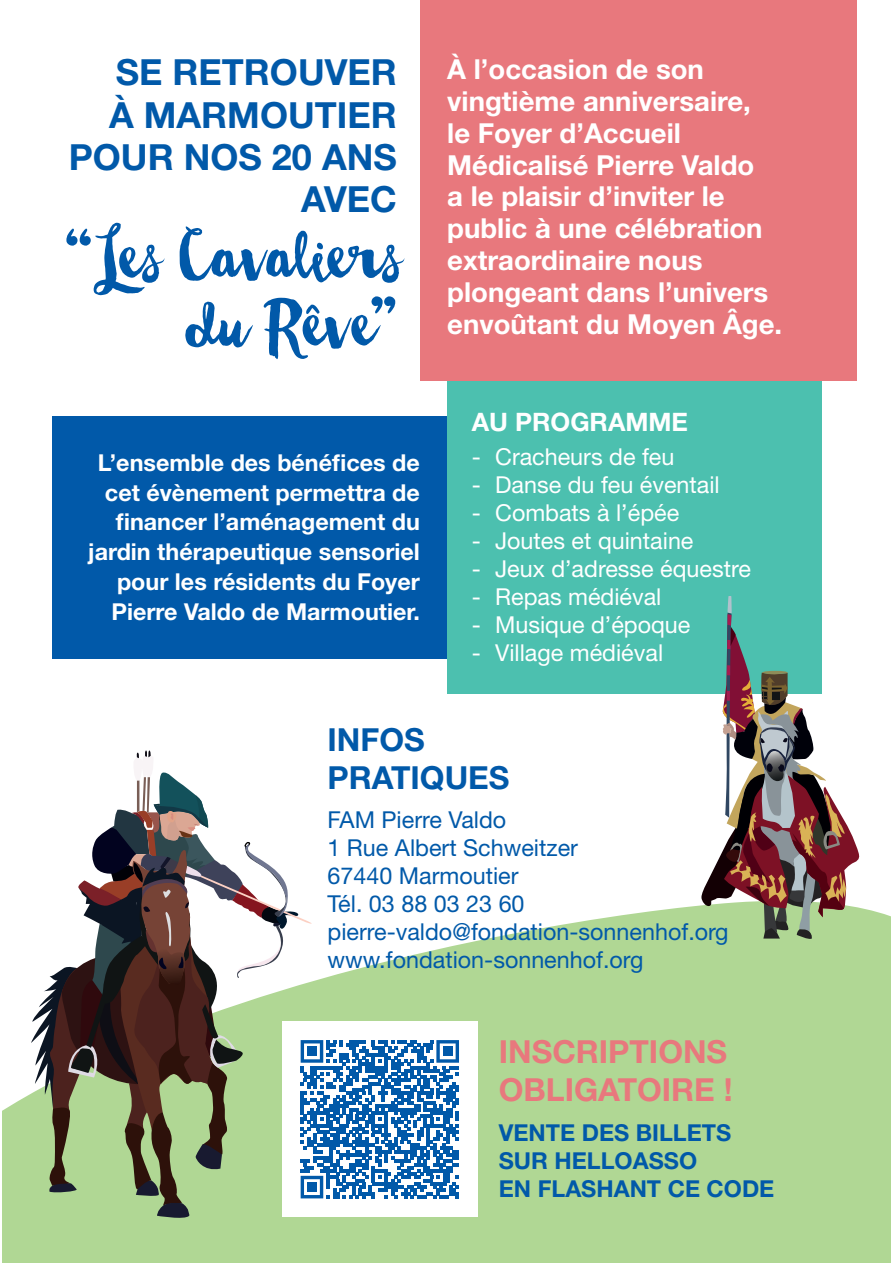
<style>
.page{position:relative;width:893px;height:1263px;background:#fff}
.page>*{position:absolute;margin:0;border:0;box-sizing:border-box;transform-origin:0 0}
.t1{font:78.45px/67.8px "Wanderlust Letters";color:#0159a9;text-align:right}
.t2{font:700 36px/42.5px "Helvetica Neue LT Std";color:#0159a9;text-align:right}
.t3{font:700 31.8px/38.1px "Helvetica Neue LT Std";color:#e8787d}
.t4{font:700 31.8px/38.1px "Helvetica Neue LT Std";color:#0159a9}
.t5{font:700 27.6px/31.8px "Helvetica Neue LT Std";color:#fff}
.t6{font:700 25.5px "Helvetica Neue LT Std";color:#fff}
.t7{font:700 23.25px/29.7px "Helvetica Neue LT Std";color:#fff;text-align:right}
.t8{font:23.25px "Helvetica Neue LT Std";color:#fff}
.t9{font:23.25px/28px "Helvetica Neue LT Std";color:#0159a9}
.t10{font:700 23.25px/28px "Helvetica Neue LT Std";color:#0159a9}
</style>
<div class="page">
<div style="left:2px;top:905px;width:888px;height:358px;background:#b0d794"></div>
<div style="left:53px;top:416px;width:436px;height:242px;background:#0159a9"></div>
<div style="left:447px;top:359px;width:375px;height:335px;background:#4cc0af"></div>
<div style="left:420px;top:0;width:436px;height:380px;background:#e8787d"></div>
<div style="left:282px;top:1022px;width:195px;height:195px;background:#fff"></div>
<svg style="left:31px;top:750px;width:428px;height:470px"></svg>
<div style="left:307px;top:1047px;width:10px;height:9px;background:#0159a9"></div>
<div style="left:443px;top:1047px;width:9px;height:9px;background:#0159a9"></div>
<div style="left:307px;top:1182px;width:10px;height:10px;background:#0159a9"></div>
<svg style="left:701px;top:596px;width:159px;height:344px"></svg>
<h2 class="t2" style="left:69px;top:54px;width:329px">SE RETROUVER<br>À MARMOUTIER<br>POUR NOS 20 ANS<br>AVEC</h2>
<p class="t5" style="left:447px;top:56px;width:336px">À l’occasion de son vingtième anniversaire,<br>le Foyer d’Accueil<br>Médicalisé Pierre Valdo<br>a le plaisir d’inviter le public à une célébration extraordinaire nous plongeant dans l’univers envoûtant du Moyen Âge.</p>
<h1 class="t1" style="left:65px;top:220px;width:333px">“Les Cavaliers du Rêve”</h1>
<p class="t7" style="left:88px;top:450px;width:333px">L’ensemble des bénéfices de cet évènement permettra de financer l’aménagement du jardin thérapeutique sensoriel pour les résidents du Foyer<br>Pierre Valdo de Marmoutier.</p>
<p class="t6" style="left:472px;top:413px;width:218px">AU PROGRAMME</p>
<p class="t8" style="left:472px;top:448px;width:204px">- Cracheurs de feu</p>
<p class="t8" style="left:472px;top:476px;width:249px">- Danse du feu éventail</p>
<p class="t8" style="left:472px;top:504px;width:209px">- Combats à l’épée</p>
<p class="t8" style="left:472px;top:532px;width:223px">- Joutes et quintaine</p>
<p class="t8" style="left:472px;top:560px;width:281px">- Jeux d’adresse équestre</p>
<p class="t8" style="left:472px;top:588px;width:191px">- Repas médiéval</p>
<p class="t8" style="left:472px;top:616px;width:220px">- Musique d’époque</p>
<p class="t8" style="left:472px;top:644px;width:193px">- Village médiéval</p>
<p class="t4" style="left:327px;top:724px;width:183px">INFOS<br>PRATIQUES</p>
<p class="t9" style="left:327px;top:807px;width:403px">FAM Pierre Valdo<br>1 Rue Albert Schweitzer<br>67440 Marmoutier<br>Tél. 03 88 03 23 60 pierre-valdo@fondation-sonnenhof.org www.fondation-sonnenhof.org</p>
<p class="t3" style="left:499px;top:1035px;width:235px">INSCRIPTIONS<br>OBLIGATOIRE !</p>
<p class="t10" style="left:499px;top:1120px;width:277px">VENTE DES BILLETS<br>SUR HELLOASSO<br>EN FLASHANT CE CODE</p>
</div>
